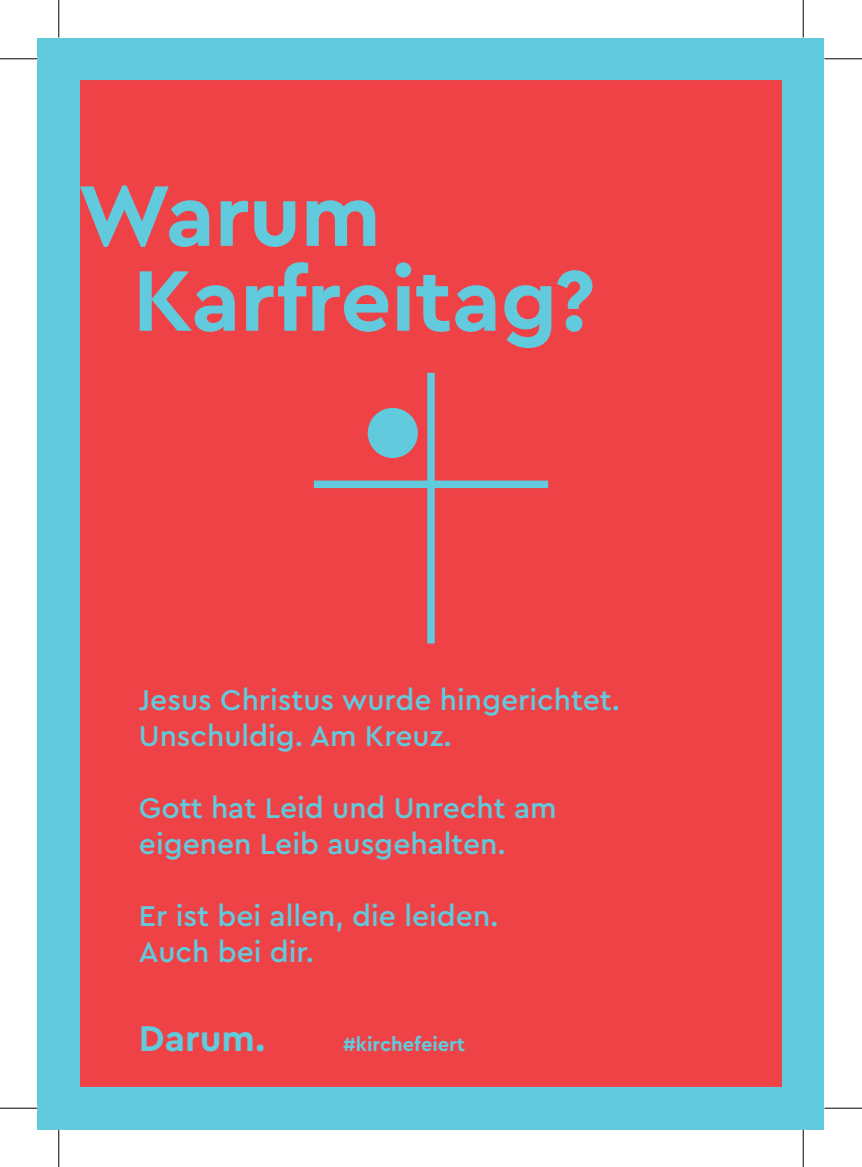
<style>
.page{position:relative;width:862px;height:1167px;background:#fff}
.page>*{position:absolute;margin:0;border:0;box-sizing:border-box;transform-origin:0 0}
.t1{font:700 90px/84.8px "Cera Pro";letter-spacing:-.005em;color:#61cadd}
.t2{font:700 37.5px "Cera Pro";color:#61cadd}
.t3{font:500 30px/36px "Cera Pro";color:#61cadd}
.t4{font:700 20px "Cera Pro";color:#61cadd}
</style>
<div class="page">
<div style="left:38px;top:38px;width:786px;height:1091px;background:#61cadd"></div>
<div style="left:69px;top:69px;width:723px;height:1028px;background:#ee4247"></div>
<div style="left:59px;top:59px;width:744px;height:1049px;border:21px solid #61cadd"></div>
<div style="left:368px;top:408px;width:50px;height:50px;background:#61cadd;border-radius:50%"></div>
<div style="left:427px;top:373px;width:8px;height:270px;background:#61cadd"></div>
<div style="left:314px;top:480px;width:234px;height:8px;background:#61cadd"></div>
<hr style="left:0;top:58px;width:38px;height:1px;background:#000">
<hr style="left:824px;top:58px;width:38px;height:1px;background:#000">
<hr style="left:0;top:1107px;width:38px;height:1px;background:#000">
<hr style="left:824px;top:1107px;width:38px;height:1px;background:#000">
<hr style="left:58px;top:0;width:1px;height:37px;background:#000">
<hr style="left:58px;top:1129px;width:1px;height:37px;background:#000">
<hr style="left:802px;top:0;width:1px;height:37px;background:#000">
<hr style="left:802px;top:1129px;width:1px;height:37px;background:#000">
<h1 class="t1" style="left:133px;top:169px;width:464px;text-indent:-55px">Warum<br>Karfreitag?</h1>
<p class="t3" style="left:139px;top:680px;width:483px">Jesus Christus wurde hingerichtet.<br>Unschuldig. Am Kreuz.</p>
<p class="t3" style="left:139px;top:788px;width:419px">Gott hat Leid und Unrecht am eigenen Leib ausgehalten.</p>
<p class="t3" style="left:139px;top:896px;width:361px">Er ist bei allen, die leiden.<br>Auch bei dir.</p>
<p class="t2" style="left:139px;top:1013px;width:128px">Darum.</p>
<p class="t4" style="left:343px;top:1031px;width:123px">#kirchefeiert</p>
</div>
